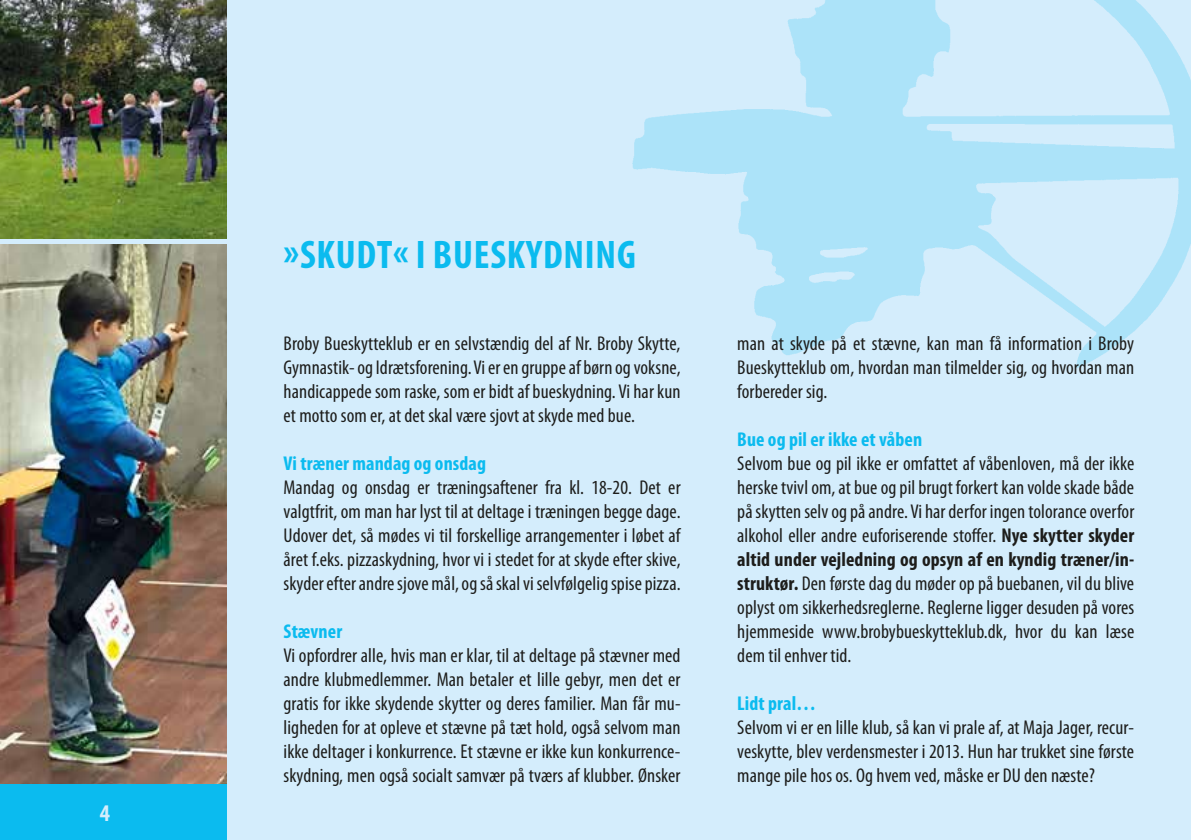
<style>
.page{position:relative;width:1191px;height:840px;background:#fff}
.page>*{position:absolute;margin:0;border:0;box-sizing:border-box;transform-origin:0 0}
.t1{font:700 condensed 40px "Myriad Pro";letter-spacing:.02em;color:#0bbbef}
.t2{font:700 condensed 24px "Myriad Pro";color:#d4edfc}
.t3{font:condensed 20px/24px "Myriad Pro";letter-spacing:.005em;color:#1d1d1b;text-align:justify}
.t4{font:700 condensed 20px "Myriad Pro";letter-spacing:.005em;color:#0bbbef}
.s1{font-weight:700}
</style>
<div class="page">
<div style="left:0;top:0;width:1191px;height:839px;background:#d4edfc"></div>
<div style="left:0;top:782px;width:227px;height:57px;background:#0bbbef"></div>
<img style="left:0;top:244px;width:227px;height:538px">
<img style="left:632px;top:0;width:559px;height:368px">
<svg style="left:835px;top:328px;width:224px;height:40px"></svg>
<img style="left:0;top:0;width:227px;height:238px">
<p class="t2" style="left:100px;top:797px;width:12px">4</p>
<h1 class="t1" style="left:284px;top:230px;width:353px">»SKUDT« I BUESKYDNING</h1>
<p class="t3" style="left:283px;top:331px;width:398px">Broby Bueskytteklub er en selvstændig del af Nr. Broby Skytte, Gymnastik- og Idrætsforening. Vi er en gruppe af børn og voksne, handicappede som raske, som er bidt af bueskydning. Vi har kun et motto som er, at det skal være sjovt at skyde med bue.</p>
<p class="t4" style="left:283px;top:450px;width:204px">Vi træner mandag og onsdag</p>
<p class="t3" style="left:283px;top:475px;width:398px">Mandag og onsdag er træningsaftener fra kl. 18-20. Det er valgtfrit, om man har lyst til at deltage i træningen begge dage.<br>Udover det, så mødes vi til forskellige arrangementer i løbet af året f.eks. pizzaskydning, hvor vi i stedet for at skyde efter skive, skyder efter andre sjove mål, og så skal vi selvfølgelig spise pizza.</p>
<p class="t4" style="left:283px;top:618px;width:60px">Stævner</p>
<p class="t3" style="left:283px;top:643px;width:398px">Vi opfordrer alle, hvis man er klar, til at deltage på stævner med andre klubmedlemmer. Man betaler et lille gebyr, men det er gratis for ikke skydende skytter og deres familier. Man får mu&shy;ligheden for at opleve et stævne på tæt hold, også selvom man ikke deltager i konkurrence. Et stævne er ikke kun konkurrence&shy;skydning, men også socialt samvær på tværs af klubber. Ønsker</p>
<p class="t3" style="left:737px;top:331px;width:398px">man at skyde på et stævne, kan man få information i Broby Bueskytteklub om, hvordan man tilmelder sig, og hvordan man forbereder sig.</p>
<p class="t4" style="left:737px;top:426px;width:186px">Bue og pil er ikke et våben</p>
<p class="t3" style="left:737px;top:451px;width:398px">Selvom bue og pil ikke er omfattet af våbenloven, må der ikke herske tvivl om, at bue og pil brugt forkert kan volde skade både på skytten selv og på andre. Vi har derfor ingen tolorance overfor alkohol eller andre euforiserende stoffer. <span class="s1">Nye skytter skyder altid under vejledning og opsyn af en kyndig træner/in&shy;struktør.</span> Den første dag du møder op på buebanen, vil du blive oplyst om sikkerhedsreglerne. Reglerne ligger desuden på vores hjemmeside www.brobybueskytteklub.dk, hvor du kan læse dem til enhver tid.</p>
<p class="t4" style="left:737px;top:690px;width:80px">Lidt pral…</p>
<p class="t3" style="left:737px;top:715px;width:398px">Selvom vi er en lille klub, så kan vi prale af, at Maja Jager, recur&shy;veskytte, blev verdensmester i 2013. Hun har trukket sine første mange pile hos os. Og hvem ved, måske er DU den næste?</p>
</div>
